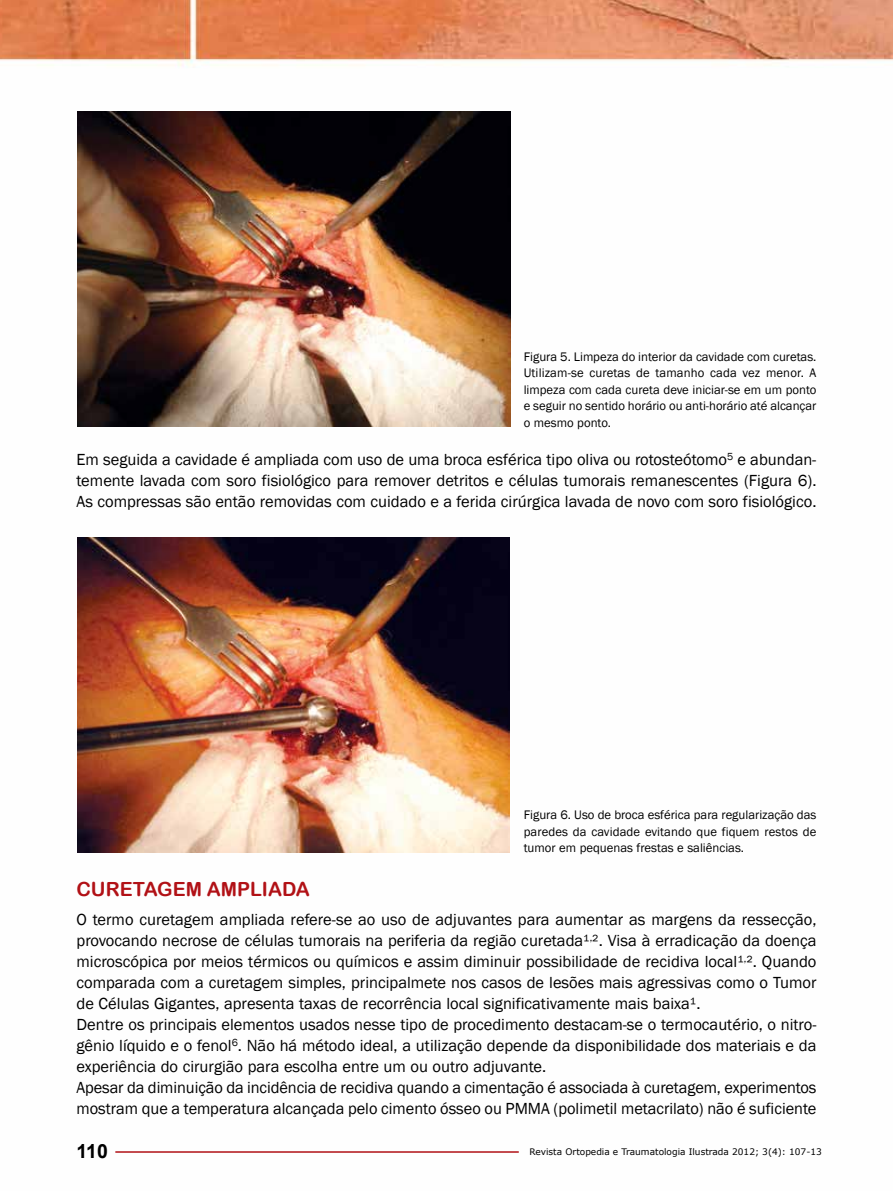
<style>
.page{position:relative;width:893px;height:1191px;background:#fff}
.page>*{position:absolute;margin:0;border:0;box-sizing:border-box;transform-origin:0 0}
.t1{font:19.5px "Arial Rounded MT Bold";color:#b11116}
.t2{font:700 19.5px "Arial";color:#000}
.t3{font:16.5px/21px "Franklin Gothic";color:#000;text-align:justify}
.t4{font:12.75px/16.5px "Franklin Gothic";color:#000;text-align:justify}
.t5{font:9px "Verdana";color:#000}
</style>
<div class="page">
<img style="left:0;top:0;width:893px;height:1153px">
<hr style="left:115px;top:1151px;width:404px;height:1px;background:#b11116">
<img style="left:77px;top:111px;width:434px;height:316px">
<img style="left:77px;top:537px;width:433px;height:315px">
<p class="t4" style="left:524px;top:348px;width:294px">Figura 5. Limpeza do interior da cavidade com curetas.<br>Utilizam-se curetas de tamanho cada vez menor. A limpeza com cada cureta deve iniciar-se em um ponto e seguir no sentido horário ou anti-horário até alcançar o mesmo ponto.</p>
<p class="t3" style="left:77px;top:449px;width:741px">Em seguida a cavidade é ampliada com uso de uma broca esférica tipo oliva ou rotosteótomo<sup>5</sup> e abundan&shy;temente lavada com soro fisiológico para remover detritos e células tumorais remanescentes (Figura 6).<br>As compressas são então removidas com cuidado e a ferida cirúrgica lavada de novo com soro fisiológico.</p>
<p class="t4" style="left:524px;top:807px;width:294px">Figura 6. Uso de broca esférica para regularização das paredes da cavidade evitando que fiquem restos de tumor em pequenas frestas e saliências.</p>
<p class="t1" style="left:77px;top:877px;width:235px">CURETAGEM AMPLIADA</p>
<p class="t3" style="left:77px;top:909px;width:742px;text-align:left">O termo curetagem ampliada refere-se ao uso de adjuvantes para aumentar as margens da ressecção, provocando necrose de células tumorais na periferia da região curetada¹<sup>,</sup>². Visa à erradicação da doença microscópica por meios térmicos ou químicos e assim diminuir possibilidade de recidiva local¹<sup>,</sup>². Quando comparada com a curetagem simples, principalmete nos casos de lesões mais agressivas como o Tumor de Células Gigantes, apresenta taxas de recorrência local significativamente mais baixa¹.<br>Dentre os principais elementos usados nesse tipo de procedimento destacam-se o termocautério, o nitro&shy;gênio líquido e o fenol<sup>6</sup>. Não há método ideal, a utilização depende da disponibilidade dos materiais e da experiência do cirurgião para escolha entre um ou outro adjuvante.<br>Apesar da diminuição da incidência de recidiva quando a cimentação é associada à curetagem, experimentos mostram que a temperatura alcançada pelo cimento ósseo ou PMMA (polimetil metacrilato) não é suficiente</p>
<p class="t5" style="left:529px;top:1145px;width:294px">Revista Ortopedia e Traumatologia Ilustrada 2012; 3(4): 107-13</p>
<p class="t2" style="left:76px;top:1137px;width:33px">110</p>
</div>
